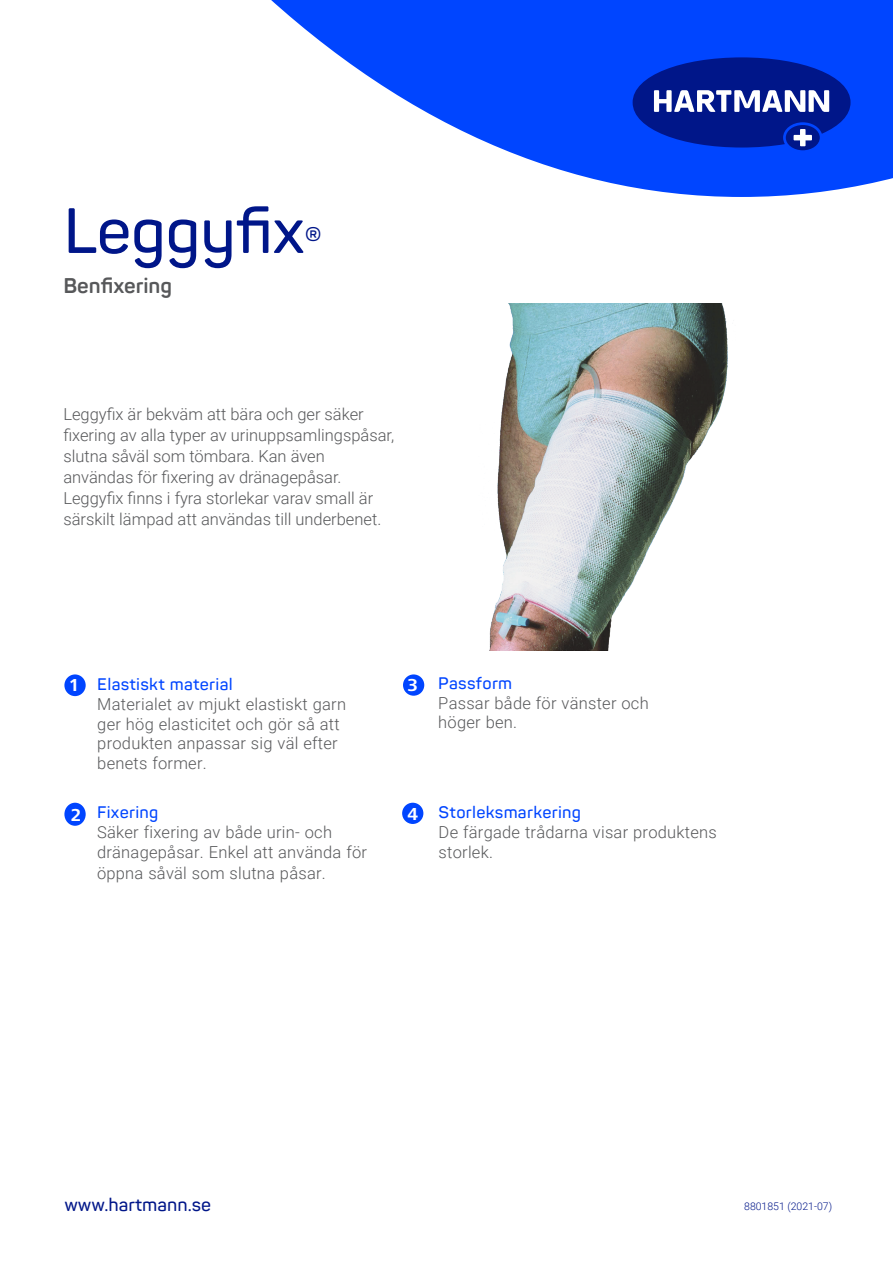
<style>
.page{position:relative;width:893px;height:1263px;background:#fff}
.page>*{position:absolute;margin:0;border:0;box-sizing:border-box;transform-origin:0 0}
.t1{font:600 63px "Panton";letter-spacing:-.01em;color:#001689}
.t2{font:700 21px "Panton";color:#57585a}
.t3{font:600 18px "Panton";color:#001689}
.t4{font:700 18px "Frutiger Next LTW1 G";color:#fff}
.t5{font:300 16.5px/21px "Roboto";letter-spacing:.015em;color:#57585a}
.t6{font:600 16.5px "Panton";letter-spacing:.015em;color:#0045ff}
.t7{font:300 10.5px "Roboto";color:#001689}
.s1{font-size:36.75px}
.s2{font-family:"Panton";font-weight:600;color:#0045ff}
.s3{font-family:"Frutiger Next LTW1 G";font-weight:700;font-size:18px;color:#fff}
</style>
<div class="page">
<svg style="left:271px;top:0;width:622px;height:197px;fill:#0045ff"></svg>
<div style="left:64px;top:803px;width:22px;height:23px;background:#0045ff;border-radius:50%"></div>
<div style="left:403px;top:674px;width:21px;height:22px;background:#0045ff;border-radius:50%"></div>
<div style="left:64px;top:674px;width:22px;height:22px;background:#0045ff;border-radius:50%"></div>
<div style="left:402px;top:803px;width:21px;height:21px;background:#0045ff;border-radius:50%"></div>
<img style="left:489px;top:304px;width:239px;height:346px">
<div style="left:786px;top:125px;width:34px;height:25px;background:#001689;border-radius:50%"></div>
<svg style="left:633px;top:57px;width:217px;height:91px;background:#1d3aae"></svg>
<p class="t1" style="left:63px;top:192px;width:261px">Leggyfix<span class="s1">®</span></p>
<p class="t2" style="left:63px;top:272px;width:110px">Benfixering</p>
<p class="t5" style="left:63px;top:403px;width:332px">Leggyfix är bekväm att bära och ger säker fixering av alla typer av urinuppsamlingspåsar, slutna såväl som tömbara. Kan även användas för fixering av dränagepåsar.<br>Leggyfix finns i fyra storlekar varav small är särskilt lämpad att användas till underbenet.</p>
<p class="t5" style="left:438px;top:672px;width:212px;line-height:19.8px"><span class="s2">Passform<br></span>Passar både för vänster och</p>
<p class="t5" style="left:438px;top:711px;width:80px">höger ben.</p>
<p class="t6" style="left:69px;top:674px;width:166px"><span class="s3">1</span> Elastiskt material</p>
<p class="t4" style="left:407px;top:675px;width:12px">3</p>
<p class="t5" style="left:97px;top:693px;width:250px;line-height:19.8px">Materialet av mjukt elastiskt garn ger hög elasticitet och gör så att produkten anpassar sig väl efter benets former.</p>
<p class="t4" style="left:407px;top:803px;width:12px">4</p>
<p class="t4" style="left:71px;top:804px;width:12px">2</p>
<p class="t6" style="left:439px;top:802px;width:144px">Storleksmarkering</p>
<p class="t5" style="left:439px;top:821px;width:280px;line-height:19.8px">De färgade trådarna visar produktens storlek.</p>
<p class="t6" style="left:97px;top:802px;width:63px">Fixering</p>
<p class="t5" style="left:97px;top:821px;width:272px;line-height:20.4px">Säker fixering av både urin- och dränagepåsar. Enkel att använda för öppna såväl som slutna påsar.</p>
<p class="t3" style="left:64px;top:1193px;width:148px">www.hartmann.se</p>
<p class="t7" style="left:744px;top:1199px;width:89px">8801851 (2021-07)</p>
</div>
